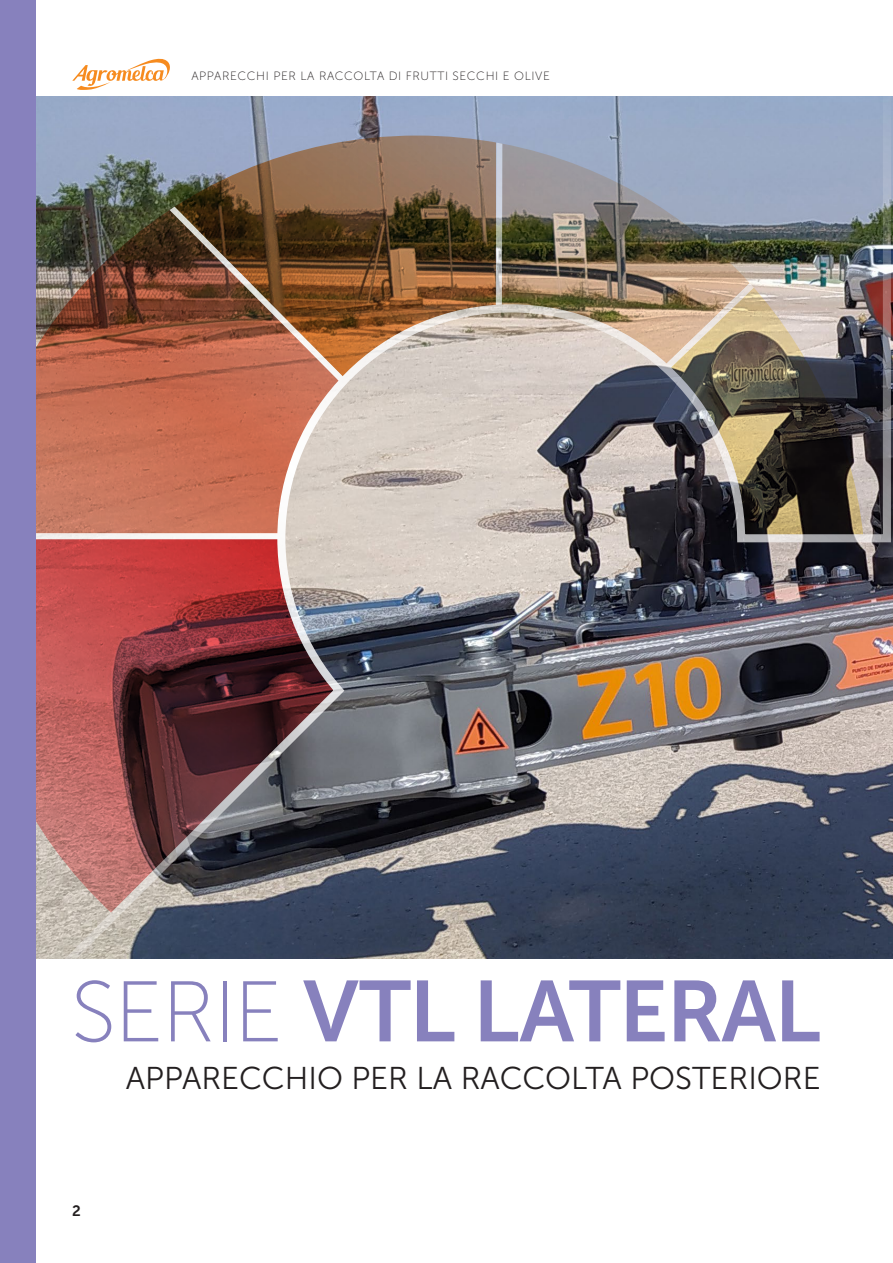
<style>
.page{position:relative;width:893px;height:1263px;background:#fff}
.page>*{position:absolute;margin:0;border:0;box-sizing:border-box;transform-origin:0 0}
.Titular{font:85.8px "Museo Sans 700";letter-spacing:-.02em;color:#8781bd}
.Destacado{font:31.5px "Museo Sans 300";color:#231f20}
.t1{font:15px "Museo Sans 700";color:#231f20}
.t2{font:12px "Museo Sans 100";letter-spacing:.05em;color:#231f20}
.s1{font-family:"Museo Sans 100"}
</style>
<div class="page">
<img style="left:36px;top:96px;width:856px;height:863px">
<svg style="left:72px;top:58px;width:98px;height:32px"></svg>
<div style="left:0;top:0;width:36px;height:1263px;background:#8781bd"></div>
<p class="t2" style="left:191px;top:70px;width:360px">APPARECCHI PER LA RACCOLTA DI FRUTTI SECCHI E OLIVE</p>
<p class="Titular" style="left:71px;top:964px;width:751px"><span class="s1">SERIE</span> VTL LATERAL</p>
<p class="Destacado" style="left:126px;top:1061px;width:696px">APPARECCHIO PER LA RACCOLTA POSTERIORE</p>
<p class="t1" style="left:72px;top:1203px;width:10px">2</p>
</div>
